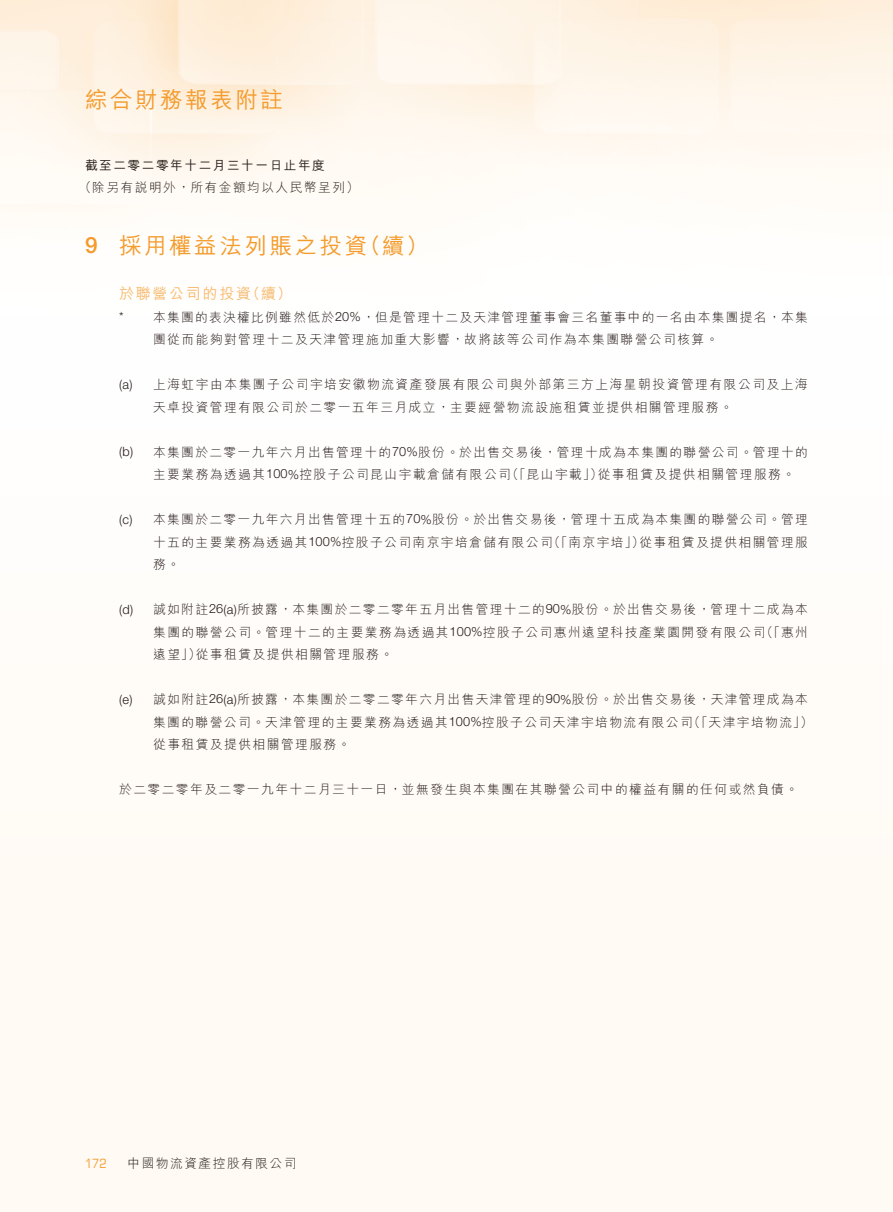
<style>
.page{position:relative;width:893px;height:1212px;background:#fff}
.page>*{position:absolute;margin:0;border:0;box-sizing:border-box;transform-origin:0 0}
.t1{font:500 22.5px "M Hei HK";letter-spacing:.115em;color:#f49b2c}
.t2{font:500 15px "M Hei HK";letter-spacing:.115em;color:#f8ba6e}
.t3{font:300 12.75px/22.5px "M Hei HK";letter-spacing:.115em;color:#231916}
.t4{font:500 12.75px "M Hei HK";letter-spacing:.115em;color:#231916}
.t5{font:condensed 12.75px "Eurostile";color:#f49b2c}
.s1{font-family:"Helvetica Neue"}
</style>
<div class="page">
<div style="left:0;top:306px;width:893px;height:906px;background:#fffaf3"></div>
<img style="left:0;top:0;width:893px;height:315px">
<h1 class="t1" style="left:85px;top:84px;width:199px">綜合財務報表附註</h1>
<p class="t4" style="left:85px;top:156px;width:242px">截至二零二零年十二月三十一日止年度</p>
<p class="t3" style="left:79px;top:176px;width:282px">（除另有說明外，所有金額均以人民幣呈列）</p>
<h1 class="t1" style="left:85px;top:229px;width:345px"><span class="s1">9</span> 採用權益法列賬之投資（續）</h1>
<p class="t2" style="left:119px;top:283px;width:175px">於聯營公司的投資（續）</p>
<p class="t3" style="left:153px;top:305px;width:656px;text-indent:-34px"><span class="s1">*</span> 本集團的表決權比例雖然低於<span class="s1">20%</span>，但是管理十二及天津管理董事會三名董事中的一名由本集團提名，本集團從而能夠對管理十二及天津管理施加重大影響，故將該等公司作為本集團聯營公司核算。</p>
<p class="t3" style="left:153px;top:373px;width:656px;text-indent:-34px"><span class="s1">(a)</span> 上海虹宇由本集團子公司宇培安徽物流資產發展有限公司與外部第三方上海星朝投資管理有限公司及上海天卓投資管理有限公司於二零一五年三月成立，主要經營物流設施租賃並提供相關管理服務。</p>
<p class="t3" style="left:153px;top:440px;width:656px;text-indent:-34px"><span class="s1">(b)</span> 本集團於二零一九年六月出售管理十的<span class="s1">70%</span>股份。於出售交易後，管理十成為本集團的聯營公司。管理十的主要業務為透過其<span class="s1">100%</span>控股子公司昆山宇載倉儲有限公司（「昆山宇載」）從事租賃及提供相關管理服務。</p>
<p class="t3" style="left:153px;top:508px;width:656px;text-align:justify;text-indent:-34px"><span class="s1">(c)</span> 本集團於二零一九年六月出售管理十五的<span class="s1">70%</span>股份。於出售交易後，管理十五成為本集團的聯營公司。管理十五的主要業務為透過其<span class="s1">100%</span>控股子公司南京宇培倉儲有限公司（「南京宇培」）從事租賃及提供相關管理服務。</p>
<p class="t3" style="left:153px;top:598px;width:656px;text-align:justify;text-indent:-34px"><span class="s1">(d)</span> 誠如附註<span class="s1">26(a)</span>所披露，本集團於二零二零年五月出售管理十二的<span class="s1">90%</span>股份。於出售交易後，管理十二成為本集團的聯營公司。管理十二的主要業務為透過其<span class="s1">100%</span>控股子公司惠州遠望科技產業園開發有限公司（「惠州遠望」）從事租賃及提供相關管理服務。</p>
<p class="t3" style="left:153px;top:688px;width:661px;text-indent:-34px"><span class="s1">(e)</span> 誠如附註<span class="s1">26(a)</span>所披露，本集團於二零二零年六月出售天津管理的<span class="s1">90%</span>股份。於出售交易後，天津管理成為本集團的聯營公司。天津管理的主要業務為透過其<span class="s1">100%</span>控股子公司天津宇培物流有限公司（「天津宇培物流」）從事租賃及提供相關管理服務。</p>
<p class="t3" style="left:119px;top:778px;width:681px">於二零二零年及二零一九年十二月三十一日，並無發生與本集團在其聯營公司中的權益有關的任何或然負債。</p>
<p class="t5" style="left:85px;top:1155px;width:23px">172</p>
<p class="t3" style="left:128px;top:1152px;width:170px">中國物流資產控股有限公司</p>
</div>
